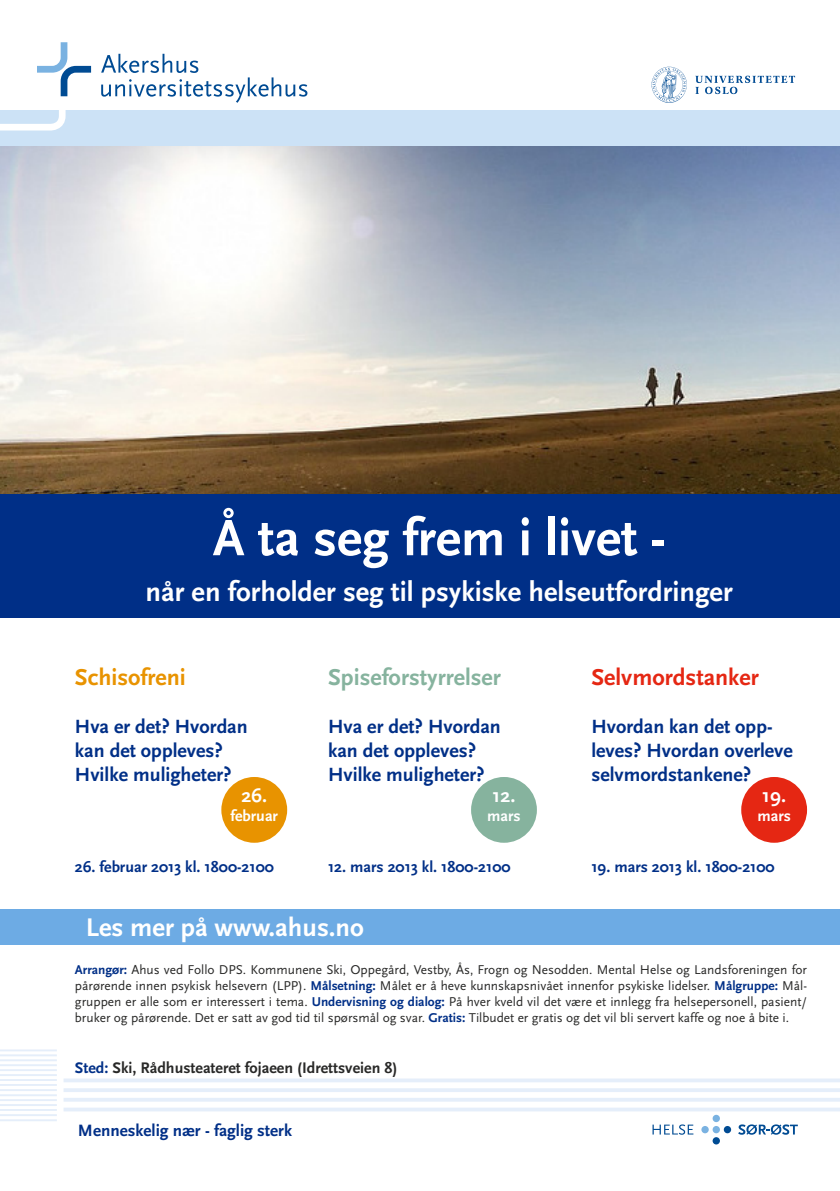
<style>
.page{position:relative;width:840px;height:1191px;background:#fff}
.page>*{position:absolute;margin:0;border:0;box-sizing:border-box;transform-origin:0 0}
.t1{font:700 53.4px "Scala Sans LF";color:#fff}
.t2{font:700 28.6px "Scala Sans LF";color:#fff}
.t3{font:700 26.6px "Scala Sans LF";color:#fff}
.t4{font:700 24px "Scala Sans";color:#86b39e}
.t5{font:700 24px "Scala Sans";color:#e52713}
.t6{font:700 24px "Scala Sans";color:#e89300}
.t7{font:700 20px/24px "Scala Sans";color:#002f87}
.t8{font:700 20px "Scala Sans";color:#fff}
.t9{font:700 17.2px "Scala Sans LF";color:#002f87}
.t10{font:700 16px "Scala Sans";color:#002f87}
.t11{font:700 16px "Scala Sans";color:#282827}
.t12{font:700 16px "Scala Sans";color:#fff}
.t13{font:13.4px/16px "Scala Sans";color:#282827;text-align:justify}
.s1{font-weight:700;color:#002f87}
.s2{color:#002f87}
</style>
<div class="page">
<svg style="left:57px;top:617px;width:782px;height:528px"></svg>
<img style="left:0;top:145px;width:839px;height:349px">
<div style="left:0;top:110px;width:839px;height:35px;background:#cce2f6"></div>
<div style="left:0;top:494px;width:839px;height:123px;background:#002f87"></div>
<div style="left:712px;top:1114px;width:7px;height:8px;background:#7ab2e1;border-radius:50%"></div>
<div style="left:712px;top:1126px;width:7px;height:7px;background:#7ab2e1;border-radius:50%"></div>
<div style="left:701px;top:1126px;width:7px;height:7px;background:#7ab2e1;border-radius:50%"></div>
<div style="left:723px;top:1126px;width:7px;height:7px;background:#004b93;border-radius:50%"></div>
<div style="left:712px;top:1137px;width:7px;height:7px;background:#004b93;border-radius:50%"></div>
<svg style="left:652px;top:1124px;width:41px;height:10px"></svg>
<svg style="left:737px;top:1124px;width:60px;height:10px"></svg>
<svg style="left:63px;top:1107px;width:776px;height:4px;fill:#e5eefa"></svg>
<svg style="left:63px;top:1097px;width:776px;height:4px;fill:#e5eefa"></svg>
<hr style="left:63px;top:1088px;width:776px;height:4px;background:#e5eefa">
<svg style="left:63px;top:1078px;width:776px;height:4px;fill:#e5eefa"></svg>
<hr style="left:0;top:1094px;width:57px;height:2px;background:#e5eefa">
<hr style="left:0;top:1089px;width:57px;height:2px;background:#e5eefa">
<hr style="left:0;top:1084px;width:57px;height:2px;background:#e5eefa">
<hr style="left:0;top:1079px;width:57px;height:2px;background:#e5eefa">
<hr style="left:0;top:1074px;width:57px;height:2px;background:#e5eefa">
<hr style="left:0;top:1069px;width:57px;height:2px;background:#e5eefa">
<hr style="left:0;top:1064px;width:57px;height:2px;background:#e5eefa">
<hr style="left:0;top:1059px;width:57px;height:2px;background:#e5eefa">
<hr style="left:0;top:1054px;width:57px;height:2px;background:#e5eefa">
<hr style="left:0;top:1049px;width:57px;height:2px;background:#e5eefa">
<hr style="left:0;top:1119px;width:57px;height:2px;background:#e5eefa">
<hr style="left:0;top:1114px;width:57px;height:2px;background:#e5eefa">
<hr style="left:0;top:1109px;width:57px;height:2px;background:#e5eefa">
<hr style="left:0;top:1104px;width:57px;height:2px;background:#e5eefa">
<hr style="left:0;top:1099px;width:57px;height:2px;background:#e5eefa">
<div style="left:0;top:909px;width:839px;height:35px;background:#6dabe4"></div>
<svg style="left:0;top:42px;width:91px;height:88px"></svg>
<svg style="left:101px;top:54px;width:206px;height:49px"></svg>
<svg style="left:651px;top:67px;width:36px;height:36px"></svg>
<svg style="left:695px;top:76px;width:99px;height:18px"></svg>
<div style="left:221px;top:777px;width:66px;height:65px;background:#e89300;border-radius:50%"></div>
<div style="left:471px;top:777px;width:65px;height:65px;background:#86b39e;border-radius:50%"></div>
<div style="left:740px;top:777px;width:66px;height:65px;background:#e52713;border-radius:50%"></div>
<h1 class="t1" style="left:212px;top:506px;width:454px">Å ta seg frem i livet -</h1>
<h2 class="t2" style="left:145px;top:574px;width:588px">når en forholder seg til psykiske helseutfordringer</h2>
<h3 class="t6" style="left:75px;top:664px;width:112px">Schisofreni</h3>
<h3 class="t7" style="left:75px;top:714px;width:174px">Hva er det? Hvordan kan det oppleves?<br>Hvilke muligheter?</h3>
<h3 class="t4" style="left:328px;top:664px;width:174px">Spiseforstyrrelser</h3>
<h3 class="t7" style="left:328px;top:714px;width:174px">Hva er det? Hvordan kan det oppleves?<br>Hvilke muligheter?</h3>
<h3 class="t5" style="left:591px;top:664px;width:169px">Selvmordstanker</h3>
<h3 class="t7" style="left:591px;top:714px;width:203px">Hvordan kan det opp&shy;leves? Hvordan overleve selvmordstankene?</h3>
<h3 class="t8" style="left:241px;top:784px;width:27px">26.</h3>
<p class="t12" style="left:230px;top:807px;width:49px">februar</p>
<h3 class="t8" style="left:492px;top:784px;width:24px">12.</h3>
<p class="t12" style="left:487px;top:807px;width:35px">mars</p>
<h3 class="t8" style="left:761px;top:784px;width:25px">19.</h3>
<p class="t12" style="left:757px;top:807px;width:35px">mars</p>
<p class="t10" style="left:75px;top:858px;width:200px">26. februar 2013 kl. 1800-2100</p>
<p class="t10" style="left:328px;top:858px;width:184px">12. mars 2013 kl. 1800-2100</p>
<p class="t10" style="left:591px;top:858px;width:185px">19. mars 2013 kl. 1800-2100</p>
<h3 class="t3" style="left:86px;top:911px;width:279px">Les mer på www.ahus.no</h3>
<p class="t13" style="left:75px;top:962px;width:733px"><span class="s1">Arrangør:</span> Ahus ved Follo DPS. Kommunene Ski, Oppegård, Vestby, Ås, Frogn og Nesodden. Mental Helse og Landsforeningen for pårørende innen psykisk helsevern (LPP). <span class="s1">Målsetning:</span> Målet er å heve kunnskapsnivået innenfor psykiske lidelser. <span class="s1">Målgruppe:</span> Mål&shy;gruppen er alle som er interessert i tema. <span class="s1">Undervisning og dialog:</span> På hver kveld vil det være et innlegg fra helsepersonell, pasient/ bruker og pårørende. Det er satt av god tid til spørsmål og svar. <span class="s1">Gratis:</span> Tilbudet er gratis og det vil bli servert kaffe og noe å bite i.</p>
<p class="t11" style="left:75px;top:1059px;width:324px"><span class="s2">Sted:</span> Ski, Rådhusteateret fojaeen (Idrettsveien 8)</p>
<p class="t9" style="left:78px;top:1120px;width:215px">Menneskelig nær - faglig sterk</p>
</div>
